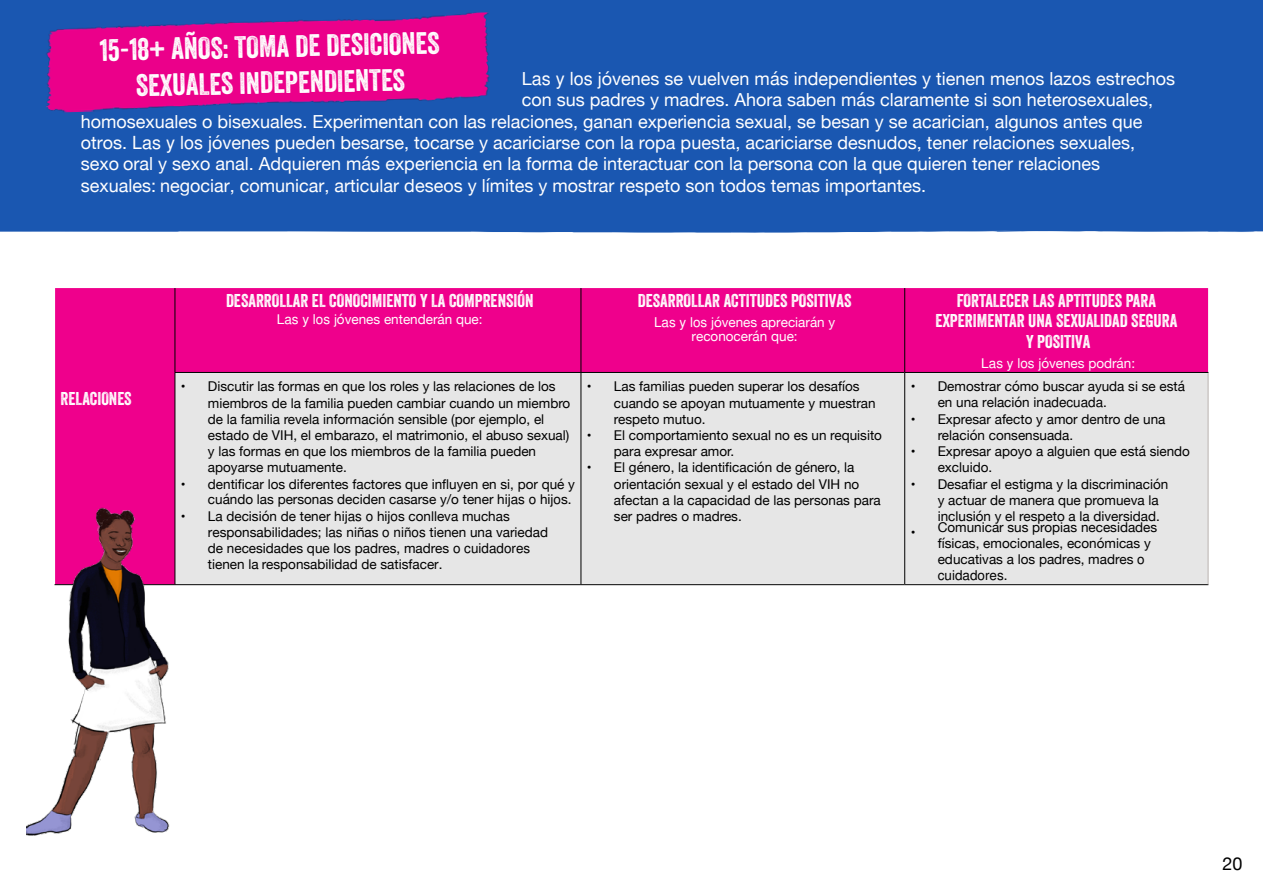
<style>
.page{position:relative;width:1263px;height:893px;background:#fff}
.page>*{position:absolute;margin:0;border:0;box-sizing:border-box;transform-origin:0 0}
.t1{font:30px/36px "Veneer";color:#fff;text-align:center}
.t2{font:18px "Helvetica Neue";color:#fff}
.t3{font:18px/20.2px "Veneer";color:#fff;text-align:center}
.t4{font:18px "Helvetica Neue";color:#000}
.t5{font:13.5px/16.2px "Helvetica Neue";color:#000}
.t6{font:13.5px/14.7px "Helvetica Neue";color:#fff;text-align:center}
.t7{font:13.5px "Free Sans";color:#000}
.s1{font-family:"Free Sans"}
.s2{font-family:"Helvetica Neue"}
</style>
<div class="page">
<div style="left:0;top:0;width:1263px;height:233px;background:#1a57b1"></div>
<img style="left:45px;top:12px;width:446px;height:101px">
<div style="left:55px;top:288px;width:1153px;height:212px;background:#ef008c"></div>
<div style="left:176px;top:373px;width:1032px;height:211px;background:#e6e6e6"></div>
<hr style="left:175px;top:373px;width:1px;height:211px;background:#000">
<hr style="left:581px;top:373px;width:1px;height:211px;background:#000">
<hr style="left:904px;top:373px;width:1px;height:211px;background:#000">
<hr style="left:175px;top:584px;width:406px;height:1px;background:#000">
<hr style="left:581px;top:584px;width:324px;height:1px;background:#000">
<hr style="left:905px;top:584px;width:303px;height:1px;background:#000">
<hr style="left:1208px;top:373px;width:1px;height:211px;background:#b9b2af">
<hr style="left:175px;top:288px;width:1px;height:84px;background:#000">
<hr style="left:581px;top:288px;width:1px;height:84px;background:#000">
<hr style="left:904px;top:288px;width:1px;height:84px;background:#000">
<hr style="left:175px;top:372px;width:406px;height:1px;background:#000">
<hr style="left:581px;top:372px;width:324px;height:1px;background:#000">
<hr style="left:905px;top:372px;width:303px;height:1px;background:#000">
<img style="left:26px;top:500px;width:178px;height:336px">
<h1 class="t1" style="left:100px;top:31px;width:341px;rotate:-1deg">15-18+ AÑOS: TOMA DE DESICIONES<br>SEXUALES INDEPENDIENTES</h1>
<h2 class="t2" style="left:522px;top:65px;width:655px">L<span class="s1">as y los</span> jóvenes se vuelven más independientes y tienen menos lazos estrechos</h2>
<h2 class="t2" style="left:522px;top:87px;width:633px">con sus padres y madres. Ahora saben más claramente si son heterosexuales,</h2>
<h2 class="t2" style="left:81px;top:108px;width:1063px">homosexuales o bisexuales. Experimentan con las relaciones, ganan experiencia sexual, se besan y se acarician, algunos antes que</h2>
<h2 class="t2" style="left:81px;top:130px;width:1056px">otros. <span class="s1">Las y los</span> jóvenes pueden besarse, tocarse y acariciarse con la ropa puesta, acariciarse desnudos, tener relaciones sexuales,</h2>
<h2 class="t2" style="left:81px;top:151px;width:1021px">sexo oral y sexo anal. Adquieren más experiencia en la forma de interactuar con la persona con la que quieren tener relaciones</h2>
<h2 class="t2" style="left:81px;top:172px;width:847px">sexuales: negociar, comunicar, articular deseos y límites y mostrar respeto son todos temas importantes.</h2>
<h2 class="t3" style="left:226px;top:290px;width:309px">DESARROLLAR EL CONOCIMIENTO Y LA COMPRENSIÓN</h2>
<p class="t6" style="left:277px;top:313px;width:207px">L<span class="s1">as y los</span> jóvenes entenderán que:</p>
<h2 class="t3" style="left:638px;top:290px;width:215px">DESARROLLAR ACTITUDES POSITIVAS</h2>
<p class="t6" style="left:654px;top:315px;width:183px"><span class="s1">Las y los</span> jóvenes apreciarán y reconocerán que:</p>
<h2 class="t3" style="left:61px;top:388px;width:73px">RELACIONES</h2>
<p class="t5" style="left:208px;top:379px;width:364px;text-indent:-27px">• Discutir las formas en que los roles y las relaciones de los miembros de la familia pueden cambiar cuando un miembro de la familia revela información sensible (por ejemplo, el estado de VIH, el embarazo, el matrimonio, el abuso sexual) y las formas en que los miembros de la familia pueden apoyarse mutuamente.</p>
<p class="t5" style="left:181px;top:477px;width:396px;line-height:15.5px;text-align:right">• dentificar los diferentes factores que influyen en si, por qué y cuándo las personas deciden casarse y/o tener hij<span class="s1">as o</span> hij<span class="s1">o</span>s.</p>
<p class="t5" style="left:208px;top:509px;width:342px;text-indent:-27px">• La decisión de tener hij<span class="s1">as o</span> hij<span class="s1">o</span>s conlleva muchas responsabilidades; l<span class="s1">as</span> niñas <span class="s1">o niños</span> tienen una variedad de necesidades que los padres, madres <span class="s1">o cuidadores </span>tienen la responsabilidad de satisfacer.</p>
<p class="t5" style="left:614px;top:379px;width:263px;text-indent:-27px">• Las familias pueden superar los desafíos cuando se apoyan mutuamente y muestran respeto mutuo.</p>
<p class="t5" style="left:614px;top:428px;width:270px;text-indent:-27px">• El comportamiento sexual no es un requisito para expresar amor.</p>
<p class="t5" style="left:614px;top:460px;width:268px;text-indent:-27px">• El género, la identificación de género, la orientación sexual y el estado del VIH no afectan a la capacidad de las personas para ser padres o madres.</p>
<h2 class="t3" style="left:935px;top:290px;width:243px">FORTALECER LAS APTITUDES PARA<br>EXPERIMENTAR UNA SEXUALIDAD SEGURA<br>Y POSITIVA</h2>
<p class="t6" style="left:981px;top:356px;width:155px">L<span class="s1">as y los</span> jóvenes podrán:</p>
<p class="t5" style="left:938px;top:380px;width:249px;line-height:15.5px;text-indent:-27px">• Demostrar cómo buscar ayuda si se está en una relación in<span class="s1">adecuada</span>.</p>
<p class="t5" style="left:938px;top:412px;width:229px;text-indent:-27px">• Expresar afecto y amor dentro de una relación consensuada.</p>
<p class="t5" style="left:938px;top:444px;width:254px;text-indent:-27px">• Expresar apoyo a alguien que está siendo excluido.</p>
<p class="t5" style="left:938px;top:476px;width:232px;text-indent:-27px">• Desafiar el estigma y la discriminación y actuar de manera que promueva la inclusión y el respeto a la diversidad.</p>
<p class="t5" style="left:938px;top:520px;width:221px;line-height:15.8px;text-indent:-27px">• Comunicar sus propias necesidades físicas, emocionales, económicas y educativas a los padres, madres <span class="s1">o</span></p>
<p class="t7" style="left:938px;top:565px;width:71px">cuidadores<span class="s2">.</span></p>
<h2 class="t4" style="left:1222px;top:851px;width:22px">20</h2>
</div>
